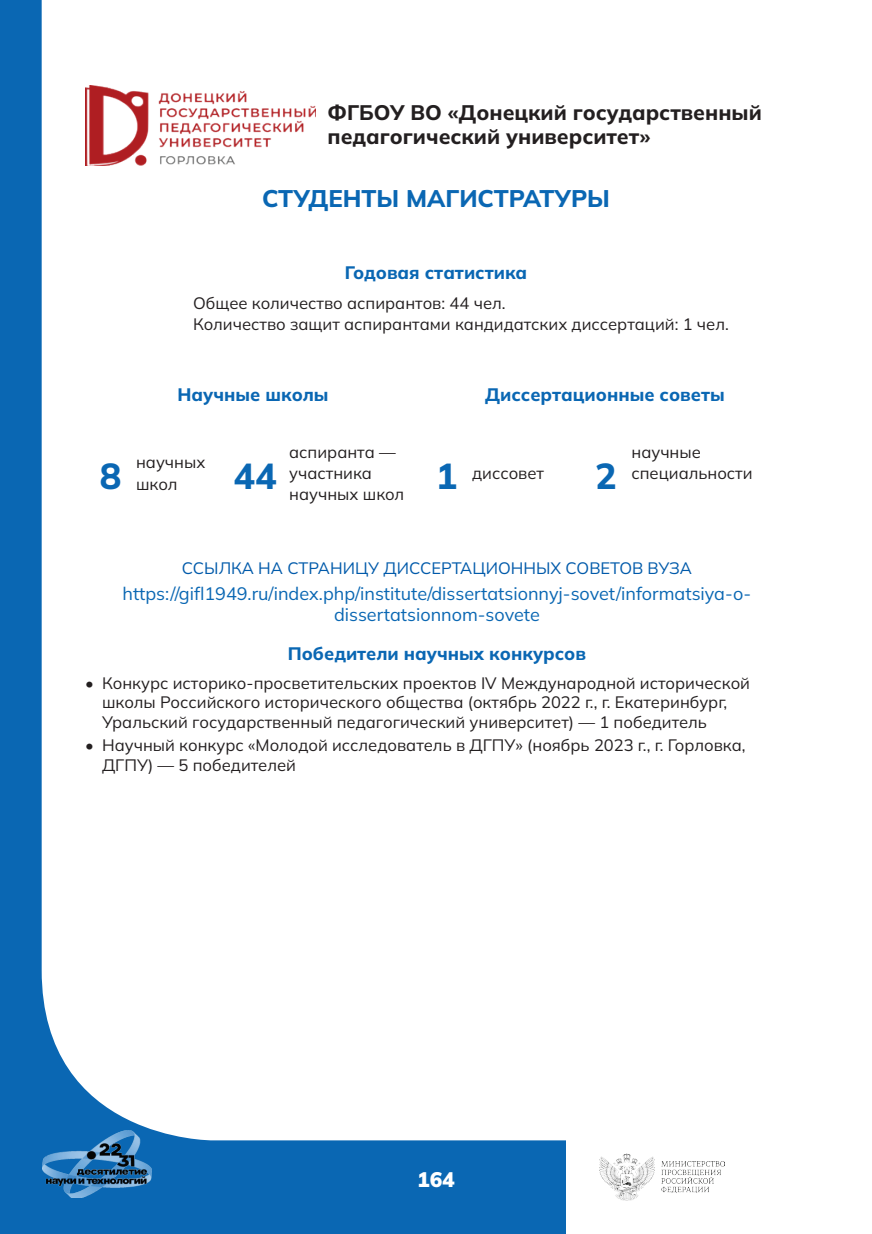
<style>
.page{position:relative;width:872px;height:1234px;background:#fff}
.page>*{position:absolute;margin:0;border:0;box-sizing:border-box;transform-origin:0 0}
.t1{font:800 36px "Mulish";color:#0a67b3}
.t2{font:800 24px "Mulish";color:#0a67b3}
.t3{font:800 21px/24px "Mulish";color:#231f20}
.t4{font:900 21px "Mulish";color:#fff}
.t5{font:18px/21px "Mulish";color:#0a67b3;text-align:center}
.t6{font:800 18px "Mulish";color:#0a67b3}
.t7{font:16.5px/21px "Mulish";color:#231f20}
.t8{font:16.5px "Mulish";color:#015aaa}
</style>
<div class="page">
<div style="left:0;top:0;width:566px;height:1233px;background:#0a67b3"></div>
<div style="left:42px;top:0;width:524px;height:1140px;background:#fff"></div>
<img style="left:42px;top:1129px;width:109px;height:68px">
<img style="left:600px;top:1153px;width:125px;height:46px">
<img style="left:85px;top:85px;width:230px;height:81px">
<p class="t3" style="left:327px;top:100px;width:436px">ФГБОУ ВО «Донецкий государственный педагогический университет»</p>
<h2 class="t2" style="left:262px;top:182px;width:349px">Студенты магистратуры</h2>
<p class="t6" style="left:345px;top:261px;width:184px">Годовая статистика</p>
<p class="t7" style="left:193px;top:292px;width:537px;text-indent:13px">бщее количество аспирантов: 44 чел.<br>Количество защит аспирантами кандидатских диссертаций: 1 чел.</p>
<p class="t7" style="left:85px;top:292px;width:41px">О</p>
<p class="t6" style="left:178px;top:382px;width:152px">Научные школы</p>
<p class="t6" style="left:485px;top:382px;width:241px">Диссертационные советы</p>
<h1 class="t1" style="left:100px;top:451px;width:23px">8</h1>
<p class="t7" style="left:136px;top:451px;width:71px">научных школ</p>
<h1 class="t1" style="left:234px;top:451px;width:45px">44</h1>
<p class="t7" style="left:289px;top:441px;width:256px">аспиранта —<br>участника<br>научных школ <sup>1</sup> диссовет</p>
<h1 class="t1" style="left:595px;top:451px;width:23px">2</h1>
<p class="t7" style="left:631px;top:441px;width:123px">научные специальности</p>
<p class="t8" style="left:182px;top:557px;width:511px">Ссылка на стран ицу диссертационн ых советов вуза</p>
<p class="t5" style="left:123px;top:582px;width:630px">https://gifl1949.ru/index.php/institute/dissertatsionnyj-sovet/informatsiya-o&shy;dissertatsionnom-sovete</p>
<p class="t6" style="left:288px;top:641px;width:300px">Победители научных конкурсов</p>
<p class="t7" style="left:102px;top:672px;width:649px;line-height:19.5px;text-indent:-17px">• Конкурс историко-просветительских проектов IV Международной исторической школы Российского исторического общества (октябрь 2022 г., г. Екатеринбург,<br>Уральский государственный педагогический университет) — 1 победитель</p>
<p class="t7" style="left:102px;top:735px;width:645px;line-height:19.5px;text-indent:-17px">• Научный конкурс «Молодой исследователь в ДГПУ» (ноябрь 2023 г., г. Горловка,<br>ДГПУ) — 5 победителей</p>
<p class="t4" style="left:417px;top:1164px;width:39px">164</p>
</div>
